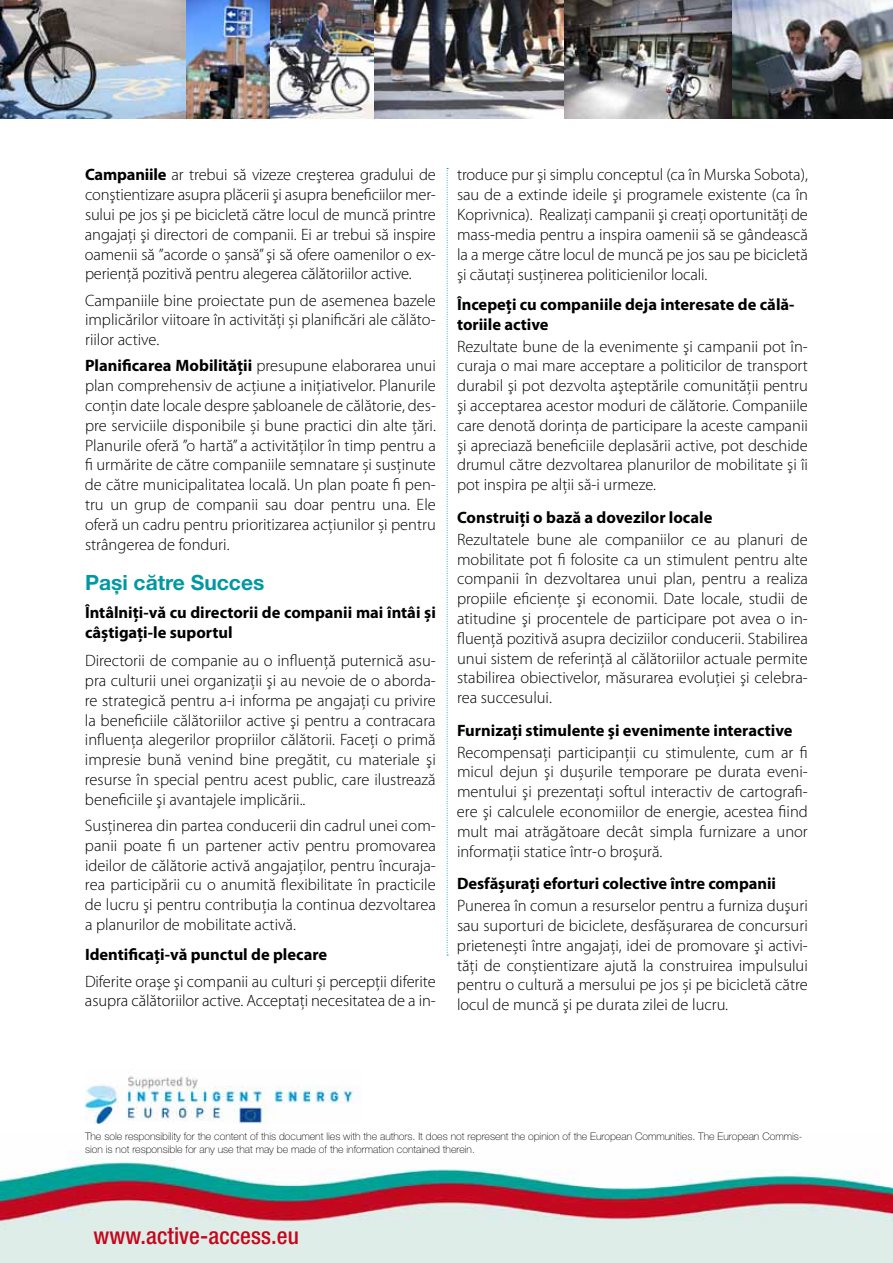
<style>
.page{position:relative;width:893px;height:1263px;background:#fff}
.page>*{position:absolute;margin:0;border:0;box-sizing:border-box;transform-origin:0 0}
.t1{font:500 condensed 23.25px "Helvetica Neue LT Pro";letter-spacing:.005em;color:#c4071c}
.t2{font:700 21px "Helvetica Neue LT Pro";color:#0098a1}
.t3{font:300 16.5px/19.8px "Myriad Pro";color:#000;text-align:justify}
.t4{font:700 16.5px/19.8px "Myriad Pro";color:#000}
.t5{font:100 10.5px/12.6px "Helvetica Neue LT Pro";color:#000}
.s1{font-weight:700}
</style>
<div class="page">
<img style="left:0;top:1155px;width:893px;height:108px">
<img style="left:85px;top:1076px;width:270px;height:48px">
<svg style="left:447px;top:168px;width:1px;height:788px"></svg>
<img style="left:0;top:0;width:732px;height:119px">
<img style="left:732px;top:0;width:161px;height:119px">
<p class="t3" style="left:85px;top:165px;width:352px"><span class="s1">Campaniile</span> ar trebui să vizeze creşterea gradului de conştientizare asupra plăcerii şi asupra beneficiilor mer&shy;sului pe jos şi pe bicicletă către locul de muncă printre angajaţi şi directori de companii. Ei ar trebui să inspire oamenii să ”acorde o șansă”şi să ofere oamenilor o ex&shy;perienţă pozitivă pentru alegerea călătoriilor active.</p>
<p class="t3" style="left:85px;top:291px;width:352px">Campaniile bine proiectate pun de asemenea bazele implicărilor viitoare în activități și planificări ale călăto&shy;riilor active.</p>
<p class="t3" style="left:85px;top:356px;width:352px"><span class="s1">Planificarea Mobilității</span> presupune elaborarea unui plan comprehensiv de acțiune a inițiativelor. Planurile conțin date locale despre șabloanele de călătorie, des&shy;pre serviciile disponibile și bune practici din alte țări.<br>Planurile oferă ”o hartă” a activităților în timp pentru a fi urmărite de către companiile semnatare și susținute de către municipalitatea locală. Un plan poate fi pen&shy;tru un grup de companii sau doar pentru una. Ele oferă un cadru pentru prioritizarea acțiunilor și pentru strângerea de fonduri.</p>
<p class="t2" style="left:85px;top:569px;width:181px">Pași către Succes</p>
<p class="t4" style="left:85px;top:603px;width:352px">Întâlniți-vă cu directorii de companii mai întâi și câștigați-le suportul</p>
<p class="t3" style="left:85px;top:651px;width:352px">Directorii de companie au o influenţă puternică asu&shy;pra culturii unei organizaţii şi au nevoie de o aborda&shy;re strategică pentru a-i informa pe angajați cu privire la beneficiile călătoriilor active şi pentru a contracara influenţa alegerilor propriilor călătorii. Faceți o primă impresie bună venind bine pregătit, cu materiale şi resurse în special pentru acest public, care ilustrează beneficiile şi avantajele implicării..</p>
<p class="t3" style="left:85px;top:816px;width:352px">Susținerea din partea conducerii din cadrul unei com&shy;panii poate fi un partener activ pentru promovarea ideilor de călătorie activă angajaților, pentru încuraja&shy;rea participării cu o anumită flexibilitate în practicile de lucru şi pentru contribuția la continua dezvoltarea a planurilor de mobilitate activă.</p>
<p class="t4" style="left:85px;top:945px;width:244px">Identificați-vă punctul de plecare</p>
<p class="t3" style="left:85px;top:971px;width:352px">Diferite oraşe şi companii au culturi și percepții diferite asupra călătoriilor active. Acceptați necesitatea de a in-</p>
<p class="t3" style="left:457px;top:165px;width:352px">troduce pur şi simplu conceptul (ca în Murska Sobota), sau de a extinde ideile şi programele existente (ca în Koprivnica). Realizați campanii şi creați oportunităţi de mass-media pentru a inspira oamenii să se gândească la a merge către locul de muncă pe jos sau pe bicicletă şi căutați susținerea politicienilor locali.</p>
<p class="t4" style="left:457px;top:295px;width:339px">Începeți cu companiile deja interesate de călă&shy;toriile active</p>
<p class="t3" style="left:457px;top:337px;width:352px">Rezultate bune de la evenimente şi campanii pot în&shy;curaja o mai mare acceptare a politicilor de transport durabil şi pot dezvolta aşteptările comunităţii pentru şi acceptarea acestor moduri de călătorie. Companiile care denotă dorinţa de participare la aceste campanii şi apreciază beneficiile deplasării active, pot deschide drumul către dezvoltarea planurilor de mobilitate şi îi pot inspira pe alţii să-i urmeze.</p>
<p class="t4" style="left:457px;top:508px;width:257px">Construiți o bază a dovezilor locale</p>
<p class="t3" style="left:457px;top:530px;width:352px">Rezultatele bune ale companiilor ce au planuri de mobilitate pot fi folosite ca un stimulent pentru alte companii în dezvoltarea unui plan, pentru a realiza propiile eficienţe şi economii. Date locale, studii de atitudine şi procentele de participare pot avea o in&shy;fluenţă pozitivă asupra deciziilor conducerii. Stabilirea unui sistem de referință al călătoriilor actuale permite stabilirea obiectivelor, măsurarea evoluției şi celebra&shy;rea succesului.</p>
<p class="t4" style="left:457px;top:720px;width:337px">Furnizați stimulente şi evenimente interactive</p>
<p class="t3" style="left:457px;top:742px;width:352px">Recompensați participanţii cu stimulente, cum ar fi micul dejun şi dușurile temporare pe durata eveni&shy;mentului şi prezentați softul interactiv de cartografi&shy;ere şi calculele economiilor de energie, acestea fiind mult mai atrăgătoare decât simpla furnizare a unor informaţii statice într-o broşură.</p>
<p class="t4" style="left:457px;top:874px;width:320px">Desfășurați eforturi colective între companii</p>
<p class="t3" style="left:457px;top:896px;width:352px">Punerea în comun a resurselor pentru a furniza duşuri sau suporturi de biciclete, desfășurarea de concursuri prietenești între angajați, idei de promovare şi activi&shy;tăţi de conștientizare ajută la construirea impulsului pentru o cultură a mersului pe jos și pe bicicletă către locul de muncă şi pe durata zilei de lucru.</p>
<p class="t5" style="left:85px;top:1130px;width:719px">The sole responsibility for the content of this document lies with the authors. It does not represent the opinion of the European Communities. The European Commis&shy;sion is not responsible for any use that may be made of the information contained therein.</p>
<h1 class="t1" style="left:94px;top:1222px;width:207px">www.active-access.eu</h1>
</div>
